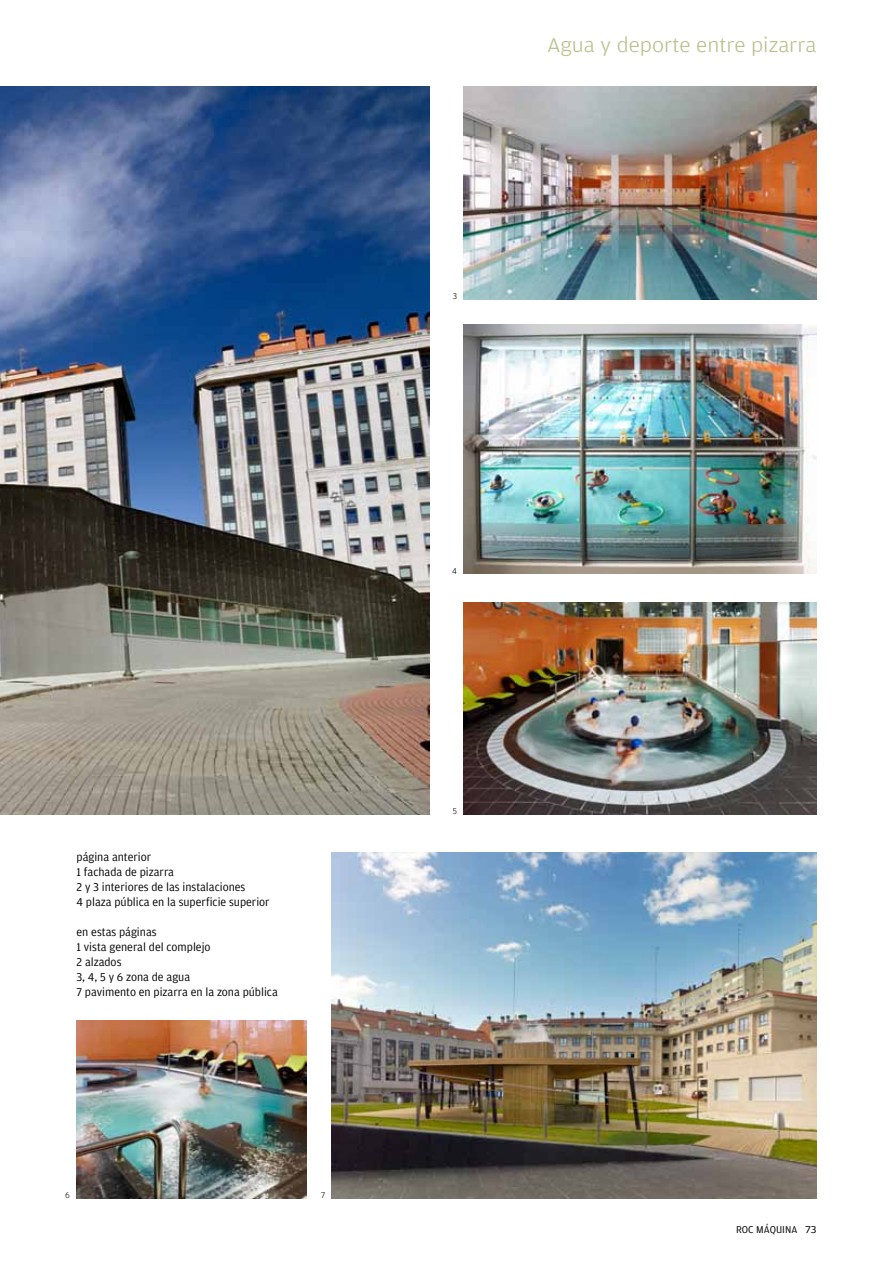
<style>
.page{position:relative;width:893px;height:1263px;background:#fff}
.page>*{position:absolute;margin:0;border:0;box-sizing:border-box;transform-origin:0 0}
.t1{font:300 21px "Amplitude Wide";color:#bbbf8b}
.t2{font:12px/15px "Amplitude";color:#000}
.t3{font:10.5px "Amplitude";color:#000}
.t4{font:300 9px "Amplitude";color:#000}
.s1{font-family:"Amplitude Wide"}
</style>
<div class="page">
<img style="left:0;top:86px;width:429px;height:728px">
<img style="left:332px;top:852px;width:484px;height:346px">
<img style="left:463px;top:86px;width:353px;height:213px">
<img style="left:463px;top:325px;width:353px;height:248px">
<img style="left:463px;top:602px;width:353px;height:213px">
<img style="left:77px;top:1021px;width:229px;height:177px">
<p class="t2" style="left:77px;top:850px;width:195px">página anterior<br>1 fachada de pizarra<br>2 y 3 interiores de las instalaciones<br>4 plaza pública en la superficie superior</p>
<p class="t2" style="left:77px;top:925px;width:203px">en estas páginas<br>1 vista general del complejo<br>2 alzados<br>3, 4, 5 y 6 zona de agua<br>7 pavimento en pizarra en la zona pública</p>
<p class="t4" style="left:65px;top:1190px;width:6px">6</p>
<p class="t4" style="left:321px;top:1190px;width:6px">7</p>
<h1 class="t1" style="left:547px;top:34px;width:271px">Agua y deporte entre pizarra</h1>
<p class="t4" style="left:453px;top:291px;width:6px">3</p>
<p class="t4" style="left:452px;top:566px;width:6px">4</p>
<p class="t4" style="left:453px;top:806px;width:6px">5</p>
<p class="t3" style="left:736px;top:1223px;width:82px">roc máquina <span class="s1">73</span></p>
</div>
